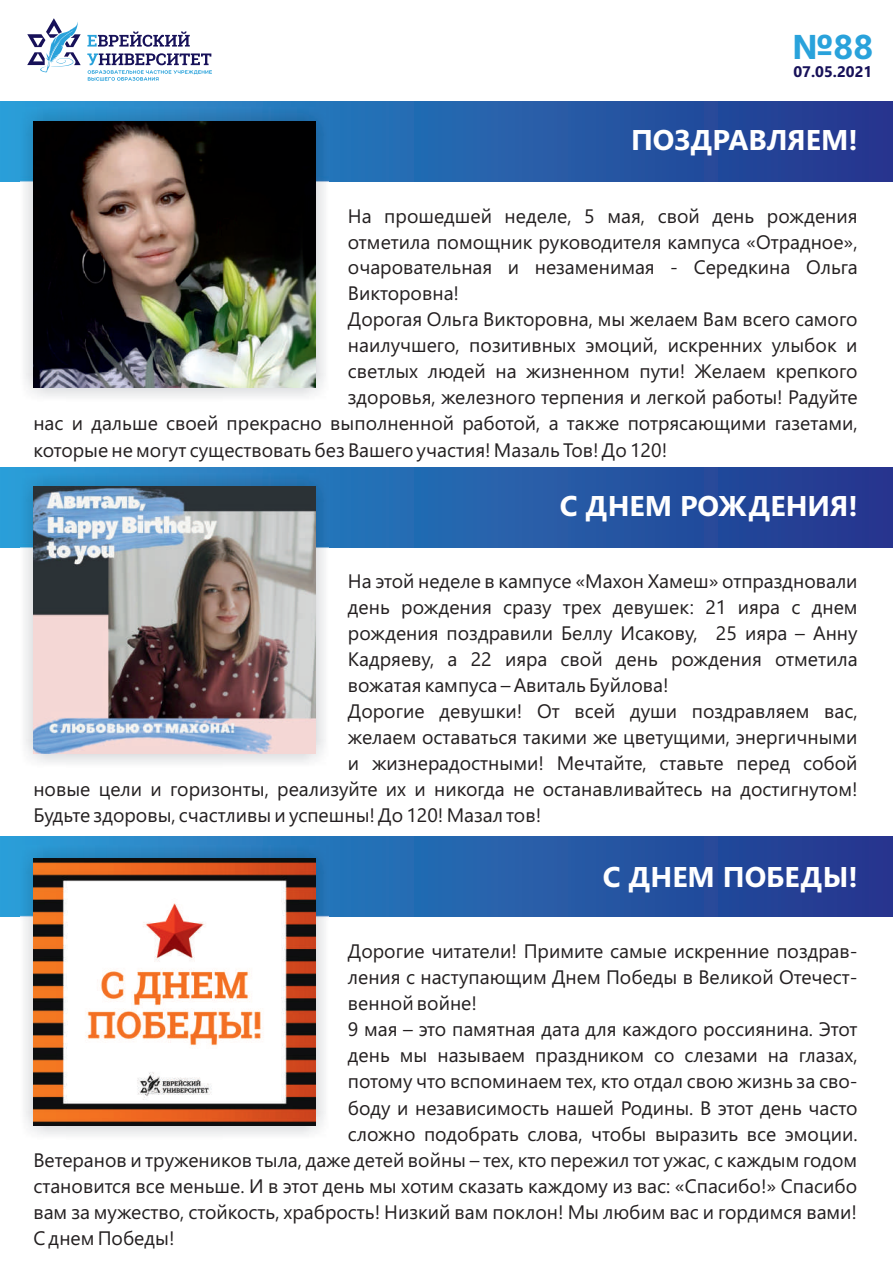
<style>
.page{position:relative;width:893px;height:1263px;background:#fff}
.page>*{position:absolute;margin:0;border:0;box-sizing:border-box;transform-origin:0 0}
.t1{font:700 34.35px "Segoe UI";color:#29a2db}
.t2{font:700 28.5px "Segoe UI";color:#fff}
.t3{font:19.5px/26px "Segoe UI";color:#231f20}
.t4{font:700 15.3px "Segoe UI";color:#171159}
</style>
<div class="page">
<svg style="left:87px;top:31px;width:125px;height:50px"></svg>
<svg style="left:27px;top:18px;width:54px;height:54px"></svg>
<div style="left:0;top:102px;width:893px;height:80px;background:linear-gradient(to right,#2c9dd6,#22348b)"></div>
<img style="left:20px;top:108px;width:308px;height:290px">
<img style="left:33px;top:121px;width:282px;height:267px">
<div style="left:0;top:467px;width:893px;height:80px;background:linear-gradient(to right,#2c9dd6,#22348b)"></div>
<img style="left:20px;top:473px;width:308px;height:291px">
<img style="left:33px;top:487px;width:282px;height:267px">
<div style="left:0;top:836px;width:893px;height:80px;background:linear-gradient(to right,#2c9dd6,#22348b)"></div>
<img style="left:20px;top:846px;width:308px;height:290px">
<img style="left:33px;top:859px;width:282px;height:267px">
<h1 class="t1" style="left:792px;top:34px;width:82px">№88</h1>
<p class="t4" style="left:793px;top:66px;width:80px">07.05.2021</p>
<h2 class="t2" style="left:631px;top:130px;width:228px">ПОЗДРАВЛЯЕМ!</h2>
<p class="t3" style="left:348px;top:205px;width:511px">На прошедшей неделе, 5 мая, свой день рождения</p>
<p class="t3" style="left:348px;top:230px;width:511px">отметила помощник руководителя кампуса «Отрадное»,</p>
<p class="t3" style="left:348px;top:256px;width:511px">очаровательная и незаменимая - Середкина Ольга</p>
<p class="t3" style="left:348px;top:282px;width:113px">Викторовна!</p>
<p class="t3" style="left:348px;top:308px;width:511px">Дорогая Ольга Викторовна, мы желаем Вам всего самого</p>
<p class="t3" style="left:348px;top:334px;width:511px">наилучшего, позитивных эмоций, искренних улыбок и</p>
<p class="t3" style="left:348px;top:360px;width:511px">светлых людей на жизненном пути! Желаем крепкого</p>
<p class="t3" style="left:348px;top:386px;width:511px">здоровья, железного терпения и легкой работы! Радуйте</p>
<p class="t3" style="left:33px;top:412px;width:826px">нас и дальше своей прекрасно выполненной работой, а также потрясающими газетами,</p>
<p class="t3" style="left:33px;top:438px;width:635px">которые не могут существовать без Вашего участия! Мазаль Тов! До 120!</p>
<h2 class="t2" style="left:560px;top:495px;width:299px">С ДНЕМ РОЖДЕНИЯ!</h2>
<p class="t3" style="left:348px;top:570px;width:511px">На этой неделе в кампусе «Махон Хамеш» отпраздновали день рождения сразу трех девушек: 21 ияра с днем рождения поздравили Беллу Исакову, 25 ияра – Анну Кадряеву, а 22 ияра свой день рождения отметила вожатая кампуса – Авиталь Буйлова!<br>Дорогие девушки! От всей души поздравляем вас, желаем оставаться такими же цветущими, энергичными и жизнерадостными! Мечтайте, ставьте перед собой</p>
<p class="t3" style="left:33px;top:778px;width:826px">новые цели и горизонты, реализуйте их и никогда не останавливайтесь на достигнутом!<br>Будьте здоровы, счастливы и успешны! До 120! Мазал тов!</p>
<h2 class="t2" style="left:603px;top:866px;width:257px">С ДНЕМ ПОБЕДЫ!</h2>
<p class="t3" style="left:348px;top:939px;width:511px">Дорогие читатели! Примите самые искренние поздрав-</p>
<p class="t3" style="left:348px;top:966px;width:511px">ления с наступающим Днем Победы в Великой Отечест-</p>
<p class="t3" style="left:348px;top:992px;width:131px">венной войне!</p>
<p class="t3" style="left:348px;top:1018px;width:511px">9 мая – это памятная дата для каждого россиянина. Этот</p>
<p class="t3" style="left:348px;top:1044px;width:511px">день мы называем праздником со слезами на глазах,</p>
<p class="t3" style="left:348px;top:1070px;width:511px">потому что вспоминаем тех, кто отдал свою жизнь за сво-</p>
<p class="t3" style="left:348px;top:1096px;width:511px">боду и независимость нашей Родины. В этот день часто</p>
<p class="t3" style="left:348px;top:1123px;width:511px">сложно подобрать слова, чтобы выразить все эмоции.</p>
<p class="t3" style="left:33px;top:1149px;width:825px">Ветеранов и тружеников тыла, даже детей войны – тех, кто пережил тот ужас, с каждым годом</p>
<p class="t3" style="left:33px;top:1175px;width:825px">становится все меньше. И в этот день мы хотим сказать каждому из вас: «Спасибо!» Спасибо</p>
<p class="t3" style="left:33px;top:1201px;width:825px">вам за мужество, стойкость, храбрость! Низкий вам поклон! Мы любим вас и гордимся вами!</p>
<p class="t3" style="left:33px;top:1227px;width:143px">С днем Победы!</p>
</div>
